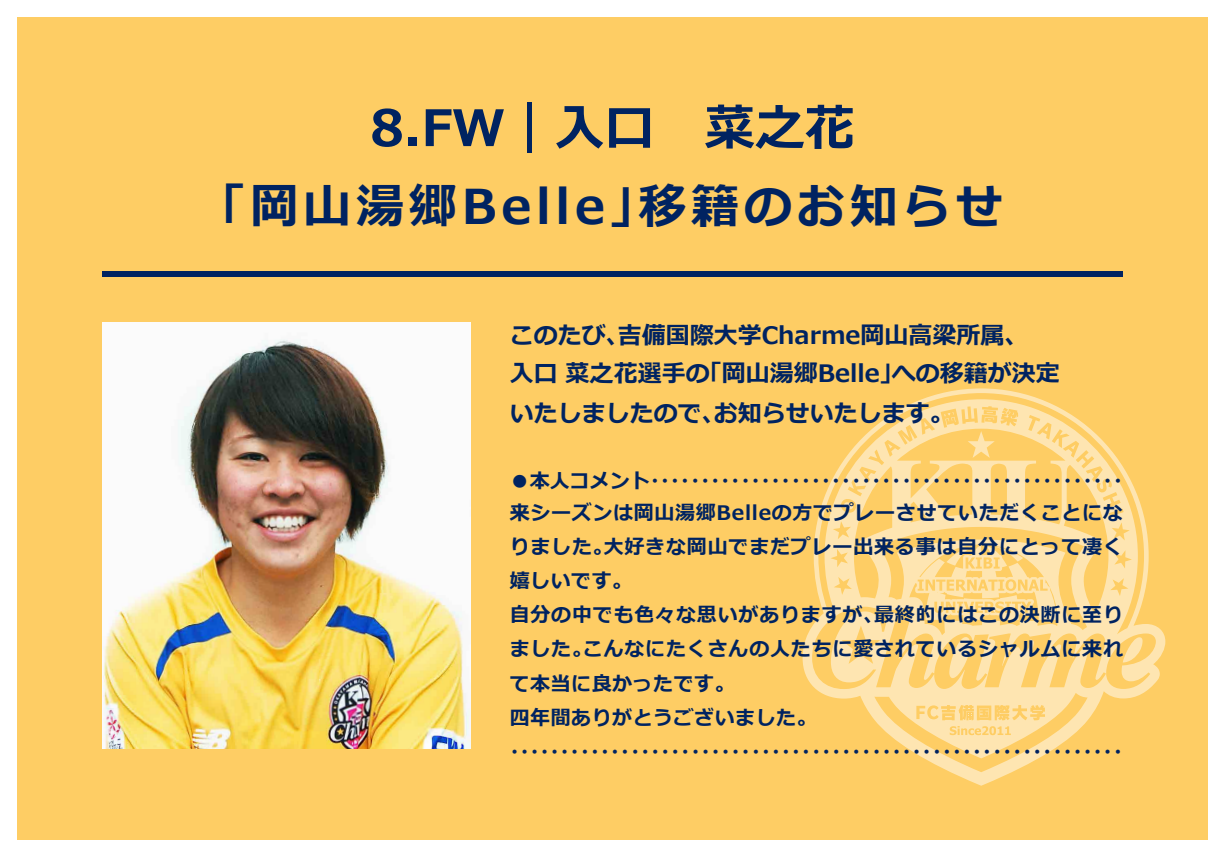
<style>
.page{position:relative;width:1225px;height:857px;background:#fff}
.page>*{position:absolute;margin:0;border:0;box-sizing:border-box;transform-origin:0 0}
.t1{font:700 50px "Meiryo";color:#002361}
.t2{font:700 48px "Meiryo";letter-spacing:.1em;color:#002361}
.t3{font:700 24px/39px "Meiryo";color:#002361}
.t4{font:700 20px/34px "Meiryo";letter-spacing:.04em;color:#002361}
</style>
<div class="page">
<div style="left:17px;top:17px;width:1191px;height:822px;background:#fecd64"></div>
<svg style="left:802px;top:388px;width:363px;height:397px"></svg>
<svg style="left:997px;top:707px;width:10px;height:10px"></svg>
<div style="left:102px;top:271px;width:1021px;height:6px;background:#002361"></div>
<img style="left:102px;top:322px;width:369px;height:425px">
<h1 class="t1" style="left:370px;top:93px;width:486px">8.FW｜入口　菜之花</h1>
<h2 class="t2" style="left:198px;top:173px;width:807px">「岡山湯郷Belle」移籍のお知らせ</h2>
<p class="t3" style="left:509px;top:316px;width:551px">このたび、吉備国際大学Charme岡山高梁所属、<br>入口 菜之花選手の「岡山湯郷Belle」への移籍が決定いたしましたので、お知らせいたします。</p>
<p class="t4" style="left:509px;top:465px;width:620px;line-height:32px">●本人コメント・・・・・・・・・・・・・・・・・・・・・・・・・・・・・・・・・・・・・・・・・・・・・・・来シーズンは岡山湯郷Belleの方でプレーさせていただくことにな</p>
<p class="t4" style="left:504px;top:530px;width:625px">りました。大好きな岡山でまだプレー出来る事は自分にとって凄く嬉しいです。<br>自分の中でも色々な思いがありますが、最終的にはこの決断に至りました。こんなにたくさんの人たちに愛されているシャルムに来れて本当に良かったです。<br>四年間ありがとうございました。<br>・・・・・・・・・・・・・・・・・・・・・・・・・・・・・・・・・・・・・・・・・・・・・・・・・・・・・・・・・・・・・</p>
</div>
